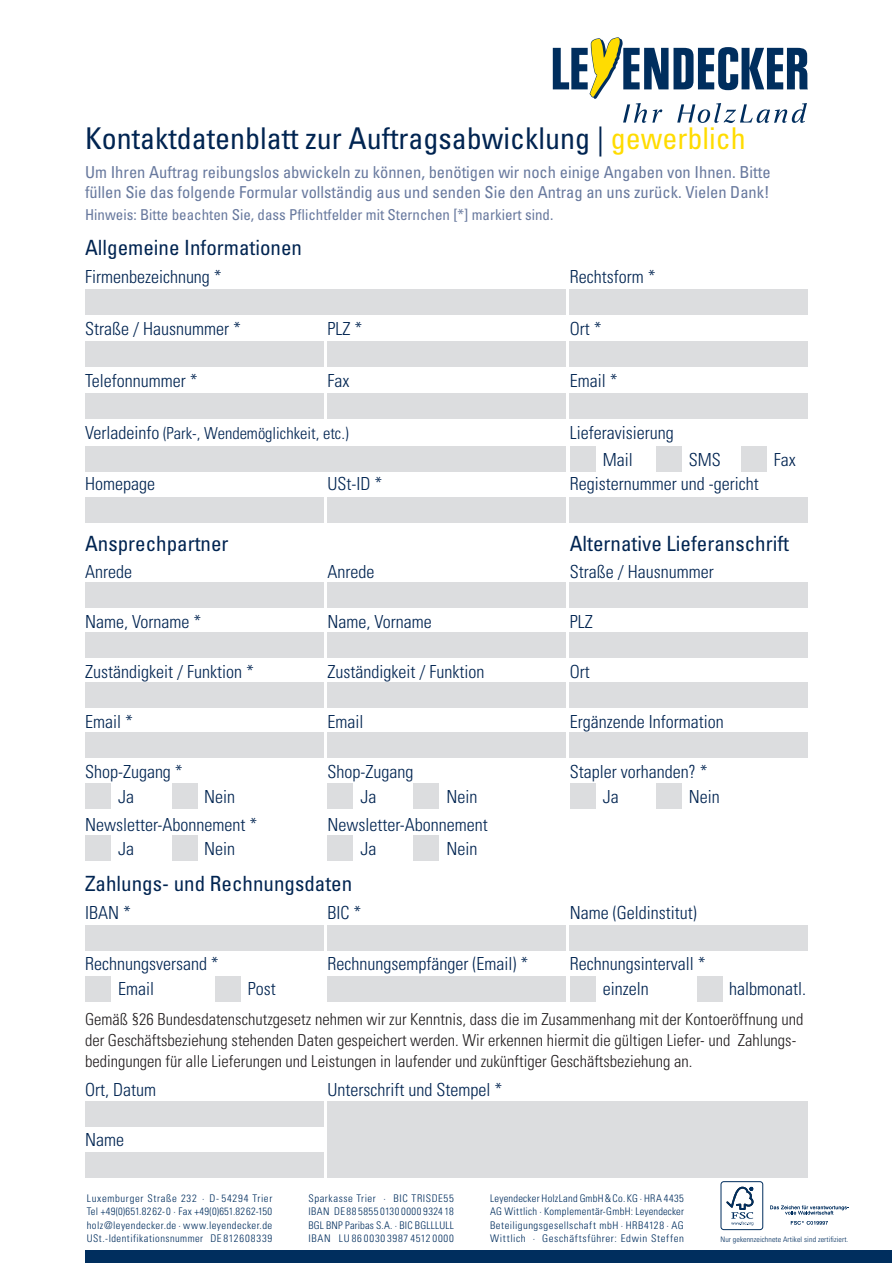
<style>
.page{position:relative;width:893px;height:1263px;background:#fff}
.page>*{position:absolute;margin:0;border:0;box-sizing:border-box;transform-origin:0 0}
.t1{font:condensed 30px "Univers LT Std";color:#002451}
.t2{font:condensed 21px "Univers LT Std";color:#002451}
.t3{font:300 condensed 18px "Univers LT Std";color:#002451}
.t4{font:300 condensed 16.5px/21px "Univers LT Std";color:#231f20}
.t5{font:condensed 16.5px/19.8px "Univers LT Std";color:#68799e}
.t6{font:300 condensed 16.5px "Univers LT Std";color:#002451}
.t7{font:condensed 15px "Univers LT Std";color:#68799e}
.t8{font:300 condensed 10.5px/13.5px "Univers LT Std";letter-spacing:.05em;color:#002e5e;text-align:justify}
.t9{font:300 condensed 7.5px "Univers LT Std";letter-spacing:.01em;color:#002e5e;scale:1.04 1}
.s1{color:#ffdc01}
.s2{font-size:18px}
</style>
<div class="page">
<div style="left:85px;top:341px;width:238px;height:26px;background:#dcdddf"></div>
<div style="left:85px;top:289px;width:481px;height:26px;background:#dcdddf"></div>
<div style="left:570px;top:289px;width:238px;height:26px;background:#dcdddf"></div>
<div style="left:327px;top:341px;width:239px;height:26px;background:#dcdddf"></div>
<div style="left:570px;top:341px;width:238px;height:26px;background:#dcdddf"></div>
<div style="left:85px;top:446px;width:481px;height:26px;background:#dcdddf"></div>
<div style="left:570px;top:783px;width:25px;height:26px;background:#dcdddf"></div>
<div style="left:656px;top:783px;width:25px;height:26px;background:#dcdddf"></div>
<div style="left:85px;top:393px;width:238px;height:26px;background:#dcdddf"></div>
<div style="left:327px;top:393px;width:239px;height:26px;background:#dcdddf"></div>
<div style="left:570px;top:393px;width:238px;height:26px;background:#dcdddf"></div>
<div style="left:327px;top:497px;width:239px;height:25px;background:#dcdddf"></div>
<div style="left:570px;top:497px;width:238px;height:25px;background:#dcdddf"></div>
<div style="left:85px;top:497px;width:238px;height:25px;background:#dcdddf"></div>
<div style="left:85px;top:583px;width:238px;height:25px;background:#dcdddf"></div>
<div style="left:327px;top:583px;width:239px;height:25px;background:#dcdddf"></div>
<div style="left:570px;top:583px;width:238px;height:25px;background:#dcdddf"></div>
<div style="left:85px;top:632px;width:238px;height:26px;background:#dcdddf"></div>
<div style="left:327px;top:632px;width:239px;height:26px;background:#dcdddf"></div>
<div style="left:570px;top:632px;width:238px;height:26px;background:#dcdddf"></div>
<div style="left:85px;top:682px;width:238px;height:26px;background:#dcdddf"></div>
<div style="left:327px;top:682px;width:239px;height:26px;background:#dcdddf"></div>
<div style="left:570px;top:682px;width:238px;height:26px;background:#dcdddf"></div>
<div style="left:85px;top:732px;width:238px;height:26px;background:#dcdddf"></div>
<div style="left:327px;top:732px;width:239px;height:26px;background:#dcdddf"></div>
<div style="left:570px;top:732px;width:238px;height:26px;background:#dcdddf"></div>
<div style="left:85px;top:836px;width:26px;height:25px;background:#dcdddf"></div>
<div style="left:172px;top:836px;width:26px;height:25px;background:#dcdddf"></div>
<div style="left:327px;top:836px;width:26px;height:25px;background:#dcdddf"></div>
<div style="left:414px;top:836px;width:25px;height:25px;background:#dcdddf"></div>
<div style="left:741px;top:446px;width:25px;height:26px;background:#dcdddf"></div>
<div style="left:570px;top:925px;width:238px;height:25px;background:#dcdddf"></div>
<div style="left:85px;top:925px;width:238px;height:25px;background:#dcdddf"></div>
<div style="left:327px;top:925px;width:239px;height:25px;background:#dcdddf"></div>
<div style="left:327px;top:976px;width:239px;height:25px;background:#dcdddf"></div>
<div style="left:85px;top:976px;width:26px;height:25px;background:#dcdddf"></div>
<div style="left:570px;top:976px;width:25px;height:25px;background:#dcdddf"></div>
<div style="left:215px;top:976px;width:25px;height:25px;background:#dcdddf"></div>
<div style="left:697px;top:976px;width:26px;height:25px;background:#dcdddf"></div>
<div style="left:85px;top:1101px;width:238px;height:26px;background:#dcdddf"></div>
<div style="left:85px;top:1152px;width:238px;height:26px;background:#dcdddf"></div>
<div style="left:327px;top:1101px;width:481px;height:77px;background:#dcdddf"></div>
<div style="left:656px;top:446px;width:25px;height:26px;background:#dcdddf"></div>
<div style="left:85px;top:783px;width:26px;height:26px;background:#dcdddf"></div>
<div style="left:172px;top:783px;width:26px;height:26px;background:#dcdddf"></div>
<div style="left:327px;top:783px;width:26px;height:26px;background:#dcdddf"></div>
<div style="left:414px;top:783px;width:25px;height:26px;background:#dcdddf"></div>
<div style="left:570px;top:446px;width:25px;height:26px;background:#dcdddf"></div>
<svg style="left:553px;top:37px;width:255px;height:86px"></svg>
<div style="left:721px;top:1181px;width:42px;height:49px;border:1px solid #002e5e;border-radius:3px"></div>
<svg style="left:726px;top:1187px;width:27px;height:38px"></svg>
<svg style="left:770px;top:1205px;width:79px;height:9px"></svg>
<svg style="left:791px;top:1221px;width:37px;height:3px"></svg>
<div style="left:85px;top:1250px;width:807px;height:13px;background:#002e5e"></div>
<p class="t1" style="left:85px;top:120px;width:662px">Kontaktdatenblatt zur Auftragsabwicklung | <span class="s1">gewerblich</span></p>
<p class="t5" style="left:85px;top:162px;width:687px">Um Ihren Auftrag reibungslos abwickeln zu können, benötigen wir noch einige Angaben von Ihnen. Bitte füllen Sie das folgende Formular vollständig aus und senden Sie den Antrag an uns zurück. Vielen Dank!</p>
<p class="t7" style="left:85px;top:205px;width:470px">Hinweis: Bitte beachten Sie, dass Pflichtfelder mit Sternchen [*] markiert sind.</p>
<p class="t2" style="left:85px;top:235px;width:218px">Allgemeine Informationen</p>
<p class="t3" style="left:85px;top:266px;width:138px">Firmenbezeichnung *</p>
<p class="t3" style="left:570px;top:266px;width:87px">Rechtsform *</p>
<p class="t3" style="left:85px;top:318px;width:157px">Straße / Hausnummer *</p>
<p class="t3" style="left:327px;top:318px;width:36px">PLZ *</p>
<p class="t3" style="left:570px;top:318px;width:34px">Ort *</p>
<p class="t3" style="left:85px;top:370px;width:114px">Telefonnummer *</p>
<p class="t3" style="left:327px;top:370px;width:23px">Fax</p>
<p class="t3" style="left:570px;top:370px;width:49px">Email *</p>
<p class="t6" style="left:85px;top:424px;width:265px"><span class="s2">Verladeinfo</span> (Park-, Wendemöglichkeit, etc.)</p>
<p class="t3" style="left:570px;top:422px;width:105px">Lieferavisierung</p>
<p class="t3" style="left:603px;top:449px;width:31px">Mail</p>
<p class="t3" style="left:689px;top:448px;width:34px">SMS</p>
<p class="t3" style="left:85px;top:473px;width:71px">Homepage</p>
<p class="t3" style="left:327px;top:473px;width:57px">USt-ID *</p>
<p class="t3" style="left:570px;top:473px;width:190px">Registernummer und -gericht</p>
<p class="t3" style="left:774px;top:449px;width:23px">Fax</p>
<p class="t2" style="left:570px;top:530px;width:221px">Alternative Lieferanschrift</p>
<p class="t2" style="left:85px;top:530px;width:145px">Ansprechpartner</p>
<p class="t3" style="left:85px;top:560px;width:48px">Anrede</p>
<p class="t3" style="left:327px;top:560px;width:48px">Anrede</p>
<p class="t3" style="left:570px;top:560px;width:145px">Straße / Hausnummer</p>
<p class="t3" style="left:85px;top:610px;width:118px">Name, Vorname *</p>
<p class="t3" style="left:327px;top:610px;width:106px">Name, Vorname</p>
<p class="t3" style="left:570px;top:610px;width:24px">PLZ</p>
<p class="t3" style="left:85px;top:660px;width:170px">Zuständigkeit / Funktion *</p>
<p class="t3" style="left:327px;top:660px;width:158px">Zuständigkeit / Funktion</p>
<p class="t3" style="left:570px;top:660px;width:22px">Ort</p>
<p class="t3" style="left:85px;top:711px;width:49px">Email *</p>
<p class="t3" style="left:327px;top:711px;width:37px">Email</p>
<p class="t3" style="left:570px;top:711px;width:155px">Ergänzende Information</p>
<p class="t3" style="left:85px;top:761px;width:99px">Shop-Zugang *</p>
<p class="t3" style="left:118px;top:786px;width:17px">Ja</p>
<p class="t3" style="left:204px;top:785px;width:32px">Nein</p>
<p class="t3" style="left:85px;top:813px;width:174px">Newsletter-Abonnement *</p>
<p class="t3" style="left:118px;top:838px;width:17px">Ja</p>
<p class="t3" style="left:204px;top:837px;width:32px">Nein</p>
<p class="t3" style="left:327px;top:761px;width:87px">Shop-Zugang</p>
<p class="t3" style="left:360px;top:786px;width:17px">Ja</p>
<p class="t3" style="left:446px;top:785px;width:32px">Nein</p>
<p class="t3" style="left:327px;top:813px;width:162px">Newsletter-Abonnement</p>
<p class="t3" style="left:360px;top:838px;width:17px">Ja</p>
<p class="t3" style="left:446px;top:837px;width:32px">Nein</p>
<p class="t3" style="left:570px;top:761px;width:139px">Stapler vorhanden? *</p>
<p class="t3" style="left:603px;top:786px;width:17px">Ja</p>
<p class="t3" style="left:689px;top:785px;width:32px">Nein</p>
<p class="t2" style="left:85px;top:870px;width:269px">Zahlungs- und Rechnungsdaten</p>
<p class="t3" style="left:85px;top:902px;width:47px">IBAN *</p>
<p class="t3" style="left:327px;top:902px;width:35px">BIC *</p>
<p class="t3" style="left:570px;top:902px;width:128px">Name (Geldinstitut)</p>
<p class="t3" style="left:85px;top:953px;width:135px">Rechnungsversand *</p>
<p class="t3" style="left:327px;top:953px;width:202px">Rechnungsempfänger (Email) *</p>
<p class="t3" style="left:570px;top:953px;width:137px">Rechnungsintervall *</p>
<p class="t3" style="left:118px;top:978px;width:37px">Email</p>
<p class="t3" style="left:248px;top:978px;width:29px">Post</p>
<p class="t3" style="left:603px;top:978px;width:47px">einzeln</p>
<p class="t3" style="left:729px;top:978px;width:78px">halbmonatl.</p>
<p class="t4" style="left:85px;top:1009px;width:720px">Gemäß §26 Bundesdatenschutzgesetz nehmen wir zur Kenntnis, dass die im Zusammenhang mit der Kontoeröffnung und der Geschäftsbeziehung stehenden Daten gespeichert werden. Wir erkennen hiermit die gültigen Liefer- und Zahlungs&shy;bedingungen für alle Lieferungen und Leistungen in laufender und zukünftiger Geschäftsbeziehung an.</p>
<p class="t3" style="left:85px;top:1078px;width:73px">Ort, Datum</p>
<p class="t3" style="left:327px;top:1078px;width:176px">Unterschrift und Stempel *</p>
<p class="t3" style="left:85px;top:1129px;width:40px">Name</p>
<p class="t8" style="left:308px;top:1191px;width:147px">Sparkasse Trier · BIC TRISDE55<br>IBAN DE 88 5855 0130 0000 9324 18<br>BGL BNP Paribas S.A. · BIC BGLLLULL IBAN LU 86 0030 3987 4512 0000</p>
<p class="t8" style="left:87px;top:1191px;width:187px">Luxemburger Straße 232 · D- 54294 Trier Tel +49(0)651.82 62- 0 · Fax +49(0)651.82 62-150 holz@leyendecker.de · www.leyendecker.de USt.-Identifikationsnummer DE 812608339</p>
<p class="t8" style="left:490px;top:1191px;width:195px">Leyendecker HolzLand GmbH &amp; Co. KG · HRA 4435<br>AG Wittlich · Komplementär-GmbH: Leyendecker Beteiligungsgesellschaft mbH · HRB4128 · AG Wittlich · Geschäftsführer: Edwin Steffen</p>
<p class="t9" style="left:720px;top:1235px;width:124px">Nur gekennzeichnete Artikel sind zertifiziert.</p>
</div>
